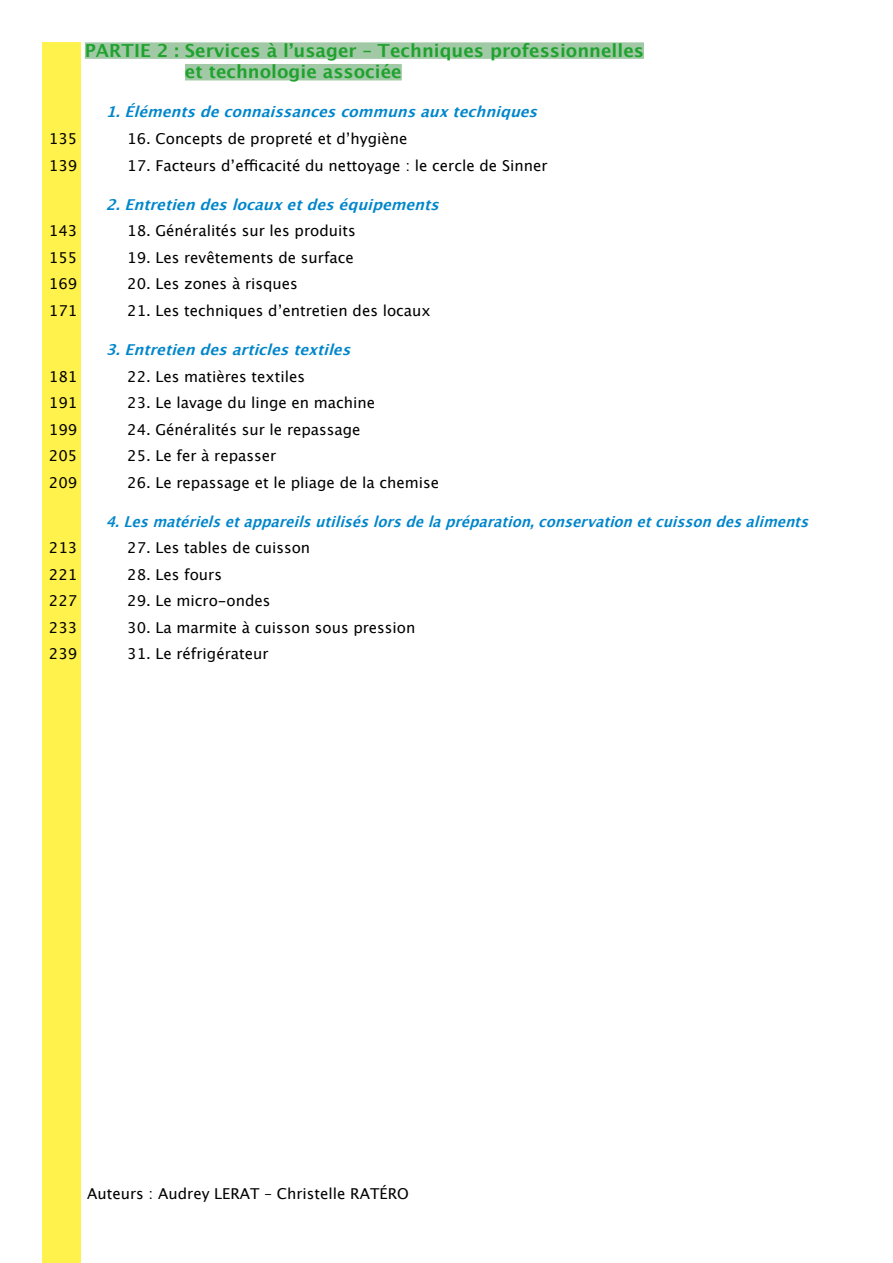
<style>
.page{position:relative;width:893px;height:1263px;background:#fff}
.page>*{position:absolute;margin:0;border:0;box-sizing:border-box;transform-origin:0 0}
.t1{font:700 18px/21.6px "Lucida Grande";color:#1fa22e}
.t2{font:15px "Lucida Grande";color:#000}
.t3{font:italic 700 15px "Lucida Grande";color:#0086cb}
.t4{font:italic 700 15px "Lucida Grande";color:#0086cb;scale:.94 1}
</style>
<div class="page">
<div style="left:43px;top:43px;width:38px;height:1220px;background:#fff24d"></div>
<div style="left:85px;top:42px;width:559px;height:17px;background:#a1c9a5"></div>
<div style="left:185px;top:64px;width:217px;height:16px;background:#a1c9a5"></div>
<p class="t1" style="left:185px;top:39px;width:461px;text-indent:-100px">PARTIE 2 : Services à l’usager – Techniques professionnelles et technologie associée</p>
<p class="t3" style="left:106px;top:100px;width:439px">1.Élémentsdeconnaissancescommunsauxtechniques</p>
<p class="t2" style="left:49px;top:130px;width:30px">135</p>
<p class="t2" style="left:127px;top:130px;width:282px">16. Concepts de propreté et d’hygiène</p>
<p class="t2" style="left:49px;top:157px;width:30px">139</p>
<p class="t2" style="left:127px;top:157px;width:422px">17. Facteurs d’efficacité du nettoyage : le cercle de Sinner</p>
<p class="t3" style="left:106px;top:192px;width:341px">2.Entretiendeslocauxetdeséquipements</p>
<p class="t2" style="left:49px;top:222px;width:30px">143</p>
<p class="t2" style="left:127px;top:222px;width:230px">18. Généralités sur les produits</p>
<p class="t2" style="left:49px;top:249px;width:30px">155</p>
<p class="t2" style="left:127px;top:249px;width:228px">19. Les revêtements de surface</p>
<p class="t2" style="left:49px;top:275px;width:30px">169</p>
<p class="t2" style="left:127px;top:275px;width:172px">20. Les zones à risques</p>
<p class="t2" style="left:49px;top:302px;width:30px">171</p>
<p class="t2" style="left:127px;top:302px;width:305px">21. Les techniques d’entretien des locaux</p>
<p class="t3" style="left:106px;top:337px;width:252px">3.Entretiendesarticlestextiles</p>
<p class="t2" style="left:49px;top:368px;width:30px">181</p>
<p class="t2" style="left:127px;top:368px;width:179px">22. Les matières textiles</p>
<p class="t2" style="left:49px;top:394px;width:30px">191</p>
<p class="t2" style="left:127px;top:394px;width:250px">23. Le lavage du linge en machine</p>
<p class="t2" style="left:49px;top:421px;width:30px">199</p>
<p class="t2" style="left:127px;top:421px;width:235px">24. Généralités sur le repassage</p>
<p class="t2" style="left:49px;top:447px;width:30px">205</p>
<p class="t2" style="left:127px;top:447px;width:151px">25. Le fer à repasser</p>
<p class="t2" style="left:49px;top:474px;width:30px">209</p>
<p class="t2" style="left:127px;top:474px;width:314px">26. Le repassage et le pliage de la chemise</p>
<p class="t4" style="left:106px;top:509px;width:755px">4.Lesmatérielsetappareilsutiliséslorsdelapréparation,conservationetcuissondesaliments</p>
<p class="t2" style="left:49px;top:539px;width:30px">213</p>
<p class="t2" style="left:127px;top:539px;width:185px">27. Les tables de cuisson</p>
<p class="t2" style="left:49px;top:566px;width:30px">221</p>
<p class="t2" style="left:127px;top:566px;width:96px">28. Les fours</p>
<p class="t2" style="left:49px;top:592px;width:30px">227</p>
<p class="t2" style="left:127px;top:592px;width:145px">29. Le micro-ondes</p>
<p class="t2" style="left:49px;top:619px;width:30px">233</p>
<p class="t2" style="left:127px;top:619px;width:290px">30. La marmite à cuisson sous pression</p>
<p class="t2" style="left:49px;top:645px;width:30px">239</p>
<p class="t2" style="left:127px;top:645px;width:143px">31. Le réfrigérateur</p>
<p class="t2" style="left:87px;top:1185px;width:323px">Auteurs : Audrey LERAT – Christelle RATÉRO</p>
</div>
